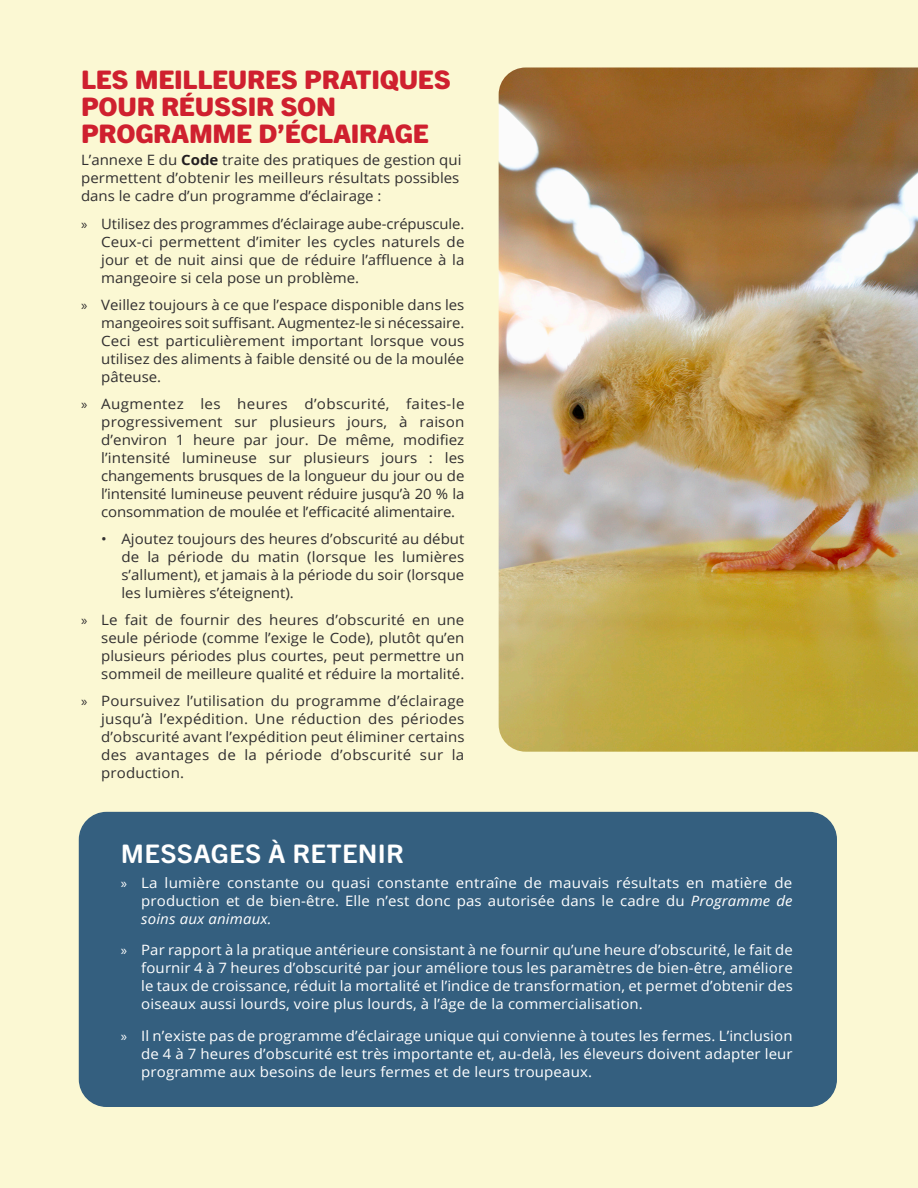
<style>
.page{position:relative;width:918px;height:1188px;background:#fbf8d3}
.page>*{position:absolute;margin:0;border:0;box-sizing:border-box;transform-origin:0 0}
.Heading_2{font:800 25.65px/27px "Trade Gothic Next SR Pro";letter-spacing:-.01em;color:#cf202f;scale:1.05 1}
.Heading_3{font:700 25.65px "Trade Gothic Next SR Pro";letter-spacing:.01em;color:#fff;scale:1.05 1}
.Body{font:14.25px/18px "Open Sans";color:#312f30;text-align:justify;scale:1.06 1}
.t1{font:14.25px/18px "Open Sans";letter-spacing:.01em;color:#fff;text-align:justify;scale:1.05 1}
.Body-2{font:14.25px/18px "Open Sans";color:#312f30;text-align:justify;scale:1.05 1}
.Body-3{font:14.25px/18px "Open Sans";color:#312f30;text-align:justify;scale:1.04 1}
.t2{font:14.25px/18px "Open Sans";letter-spacing:.01em;color:#fff;text-align:justify;scale:1.06 1}
.s1{font-weight:700;color:#231f20}
.s2{font-family:"Myriad Pro"}
.s3{font-style:italic}
</style>
<div class="page">
<div style="left:80px;top:813px;width:756px;height:293px;background:#345f7f;border-radius:27px"></div>
<div style="left:79px;top:812px;width:758px;height:295px;border:2px solid #345f7f;border-radius:27px"></div>
<img style="left:499px;top:68px;width:419px;height:684px">
<p class="Heading_2" style="left:81px;top:65px;width:354px">LES MEILLEURES PRATIQUES<br>POUR RÉUSSIR SON<br>PROGRAMME D’ÉCLAIRAGE</p>
<p class="Body-2" style="left:81px;top:150px;width:364px;text-align:left">L’annexe E du <span class="s1">Code</span> traite des pratiques de gestion qui permettent d’obtenir les meilleurs résultats possibles dans le cadre d’un programme d’éclairage :</p>
<p class="Body-3" style="left:101px;top:215px;width:351px;text-indent:-20px"><span class="s2">»</span> Utilisez des programmes d’éclairage aube-crépuscule.<br>Ceux-ci permettent d’imiter les cycles naturels de jour et de nuit ainsi que de réduire l’affluence à la mangeoire si cela pose un problème.</p>
<p class="Body-2" style="left:101px;top:296px;width:347px;text-indent:-20px"><span class="s2">»</span> Veillez toujours à ce que l’espace disponible dans les mangeoires soit suffisant. Augmentez-le si nécessaire.<br>Ceci est particulièrement important lorsque vous utilisez des aliments à faible densité ou de la moulée pâteuse.</p>
<p class="Body" style="left:101px;top:395px;width:344px;text-indent:-20px"><span class="s2">»</span> Augmentez les heures d’obscurité, faites-le progressivement sur plusieurs jours, à raison d’environ 1 heure par jour. De même, modifiez l’intensité lumineuse sur plusieurs jours : les changements brusques de la longueur du jour ou de l’intensité lumineuse peuvent réduire jusqu’à 20 % la consommation de moulée et l’efficacité alimentaire.</p>
<p class="Body-2" style="left:122px;top:530px;width:328px;text-indent:-20px">• Ajoutez toujours des heures d’obscurité au début de la période du matin (lorsque les lumières s’allument), et jamais à la période du soir (lorsque les lumières s’éteignent).</p>
<p class="Body" style="left:101px;top:610px;width:344px;text-indent:-20px"><span class="s2">»</span> Le fait de fournir des heures d’obscurité en une seule période (comme l’exige le Code), plutôt qu’en plusieurs périodes plus courtes, peut permettre un sommeil de meilleure qualité et réduire la mortalité.</p>
<p class="Body" style="left:101px;top:691px;width:344px;text-indent:-20px"><span class="s2">»</span> Poursuivez l’utilisation du programme d’éclairage jusqu’à l’expédition. Une réduction des périodes d’obscurité avant l’expédition peut éliminer certains des avantages de la période d’obscurité sur la production.</p>
<p class="Heading_3" style="left:121px;top:836px;width:271px">MESSAGES À RETENIR</p>
<p class="t2" style="left:141px;top:873px;width:616px;text-indent:-20px"><span class="s2">»</span> La lumière constante ou quasi constante entraîne de mauvais résultats en matière de production et de bien-être. Elle n’est donc pas autorisée dans le cadre du <span class="s3">Programme de soins aux animaux.</span></p>
<p class="t1" style="left:141px;top:941px;width:622px;text-indent:-20px"><span class="s2">»</span> Par rapport à la pratique antérieure consistant à ne fournir qu’une heure d’obscurité, le fait de fournir 4 à 7 heures d’obscurité par jour améliore tous les paramètres de bien-être, améliore le taux de croissance, réduit la mortalité et l’indice de transformation, et permet d’obtenir des oiseaux aussi lourds, voire plus lourds, à l’âge de la commercialisation.</p>
<p class="t1" style="left:141px;top:1026px;width:622px;text-indent:-20px"><span class="s2">»</span> Il n’existe pas de programme d’éclairage unique qui convienne à toutes les fermes. L’inclusion de 4 à 7 heures d’obscurité est très importante et, au-delà, les éleveurs doivent adapter leur programme aux besoins de leurs fermes et de leurs troupeaux.</p>
</div>
